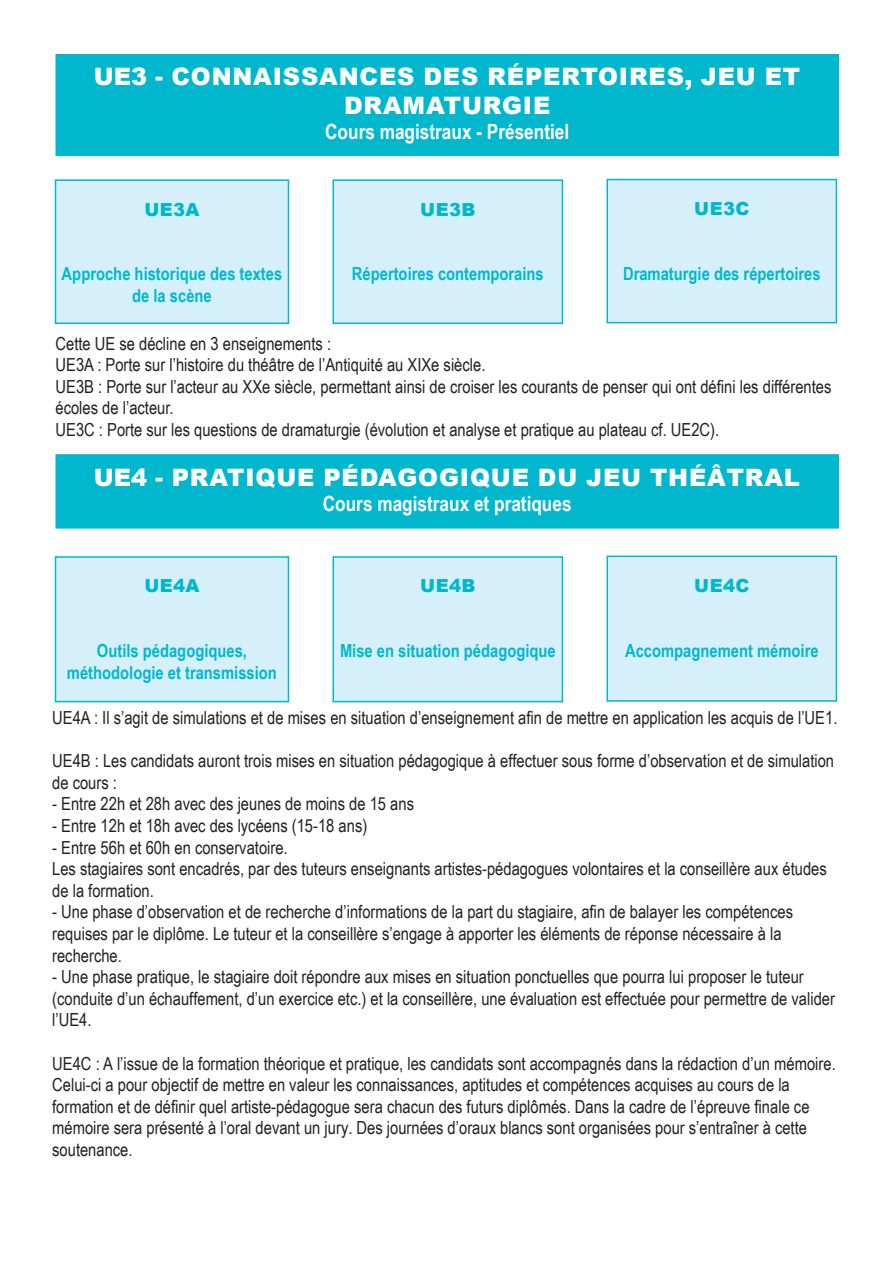
<style>
.page{position:relative;width:893px;height:1263px;background:#fff}
.page>*{position:absolute;margin:0;border:0;box-sizing:border-box;transform-origin:0 0}
.t1{font:900 24px/28.8px "Arial";letter-spacing:.035em;color:#fff;text-align:center}
.t2{font:700 21px "Arial Narrow";color:#fff}
.t3{font:18px/21.6px "Arial Narrow";color:#231f20}
.t4{font:700 18px/21.6px "Arial Narrow";color:#00b7ce;text-align:center}
.t5{font:900 18px "Arial";letter-spacing:.02em;color:#00b7ce}
</style>
<div class="page">
<div style="left:56px;top:180px;width:232px;height:143px;background:#d6f0fb"></div>
<div style="left:55px;top:179px;width:234px;height:145px;border:2px solid #00b7ce"></div>
<div style="left:333px;top:180px;width:229px;height:143px;background:#d6f0fb"></div>
<div style="left:333px;top:179px;width:230px;height:145px;border:2px solid #00b7ce"></div>
<div style="left:607px;top:180px;width:229px;height:143px;background:#d6f0fb"></div>
<div style="left:606px;top:179px;width:231px;height:144px;border:2px solid #00b7ce"></div>
<div style="left:56px;top:55px;width:782px;height:100px;background:#00b7ce"></div>
<div style="left:56px;top:54px;width:783px;height:102px;border:2px solid #00b7ce"></div>
<div style="left:56px;top:557px;width:232px;height:145px;background:#d6f0fb"></div>
<div style="left:55px;top:556px;width:234px;height:146px;border:2px solid #00b7ce"></div>
<div style="left:333px;top:557px;width:229px;height:145px;background:#d6f0fb"></div>
<div style="left:333px;top:556px;width:230px;height:146px;border:2px solid #00b7ce"></div>
<div style="left:607px;top:556px;width:229px;height:145px;background:#d6f0fb"></div>
<div style="left:606px;top:556px;width:231px;height:146px;border:2px solid #00b7ce"></div>
<div style="left:56px;top:455px;width:782px;height:73px;background:#00b7ce"></div>
<div style="left:56px;top:454px;width:783px;height:75px;border:2px solid #00b7ce"></div>
<p class="t1" style="left:94px;top:62px;width:708px">UE3 - CONNAISSANCES DES RÉPERTOIRES, JEU ET<br>DRAMATURGIE</p>
<p class="t2" style="left:325px;top:116px;width:246px">Cours magistraux - Présentiel</p>
<p class="t5" style="left:144px;top:196px;width:57px">UE3A</p>
<p class="t4" style="left:62px;top:262px;width:222px">Approche historique des textes de la scène</p>
<p class="t5" style="left:420px;top:196px;width:57px">UE3B</p>
<p class="t4" style="left:352px;top:262px;width:193px">Répertoires contemporains</p>
<p class="t5" style="left:694px;top:195px;width:57px">UE3C</p>
<p class="t4" style="left:623px;top:262px;width:199px">Dramaturgie des répertoires</p>
<p class="t3" style="left:56px;top:332px;width:277px">Cette UE se décline en 3 enseignements :</p>
<p class="t3" style="left:56px;top:353px;width:431px">UE3A : Porte sur l’histoire du théâtre de l’Antiquité au XIXe siècle.</p>
<p class="t3" style="left:56px;top:375px;width:777px">UE3B : Porte sur l’acteur au XXe siècle, permettant ainsi de croiser les courants de penser qui ont défini les différentes écoles de l’acteur.</p>
<p class="t3" style="left:56px;top:418px;width:665px">UE3C : Porte sur les questions de dramaturgie (évolution et analyse et pratique au plateau cf. UE2C).</p>
<p class="t1" style="left:94px;top:462px;width:707px">UE4 - PRATIQUE PÉDAGOGIQUE DU JEU THÉÂTRAL</p>
<p class="t2" style="left:323px;top:487px;width:250px">Cours magistraux et pratiques</p>
<p class="t5" style="left:144px;top:573px;width:57px">UE4A</p>
<p class="t4" style="left:97px;top:639px;width:152px">Outils pédagogiques,</p>
<p class="t4" style="left:67px;top:661px;width:211px">méthodologie et transmission</p>
<p class="t5" style="left:420px;top:573px;width:57px">UE4B</p>
<p class="t4" style="left:340px;top:639px;width:217px">Mise en situation pédagogique</p>
<p class="t5" style="left:694px;top:572px;width:57px">UE4C</p>
<p class="t4" style="left:625px;top:639px;width:195px">Accompagnement mémoire</p>
<p class="t3" style="left:52px;top:706px;width:787px">UE4A : Il s’agit de simulations et de mises en situation d’enseignement afin de mettre en application les acquis de l’UE1.</p>
<p class="t3" style="left:52px;top:749px;width:783px">UE4B : Les candidats auront trois mises en situation pédagogique à effectuer sous forme d’observation et de simulation de cours :</p>
<p class="t3" style="left:52px;top:792px;width:363px">- Entre 22h et 28h avec des jeunes de moins de 15 ans</p>
<p class="t3" style="left:52px;top:814px;width:317px">- Entre 12h et 18h avec des lycéens (15-18 ans)</p>
<p class="t3" style="left:52px;top:836px;width:237px">- Entre 56h et 60h en conservatoire.</p>
<p class="t3" style="left:52px;top:857px;width:776px">Les stagiaires sont encadrés, par des tuteurs enseignants artistes-pédagogues volontaires et la conseillère aux études de la formation.</p>
<p class="t3" style="left:52px;top:900px;width:742px">- Une phase d’observation et de recherche d’informations de la part du stagiaire, afin de balayer les compétences requises par le diplôme. Le tuteur et la conseillère s’engage à apporter les éléments de réponse nécessaire à la recherche.</p>
<p class="t3" style="left:52px;top:965px;width:784px">- Une phase pratique, le stagiaire doit répondre aux mises en situation ponctuelles que pourra lui proposer le tuteur (conduite d’un échauffement, d’un exercice etc.) et la conseillère, une évaluation est effectuée pour permettre de valider l’UE4.</p>
<p class="t3" style="left:52px;top:1052px;width:785px">UE4C : A l’issue de la formation théorique et pratique, les candidats sont accompagnés dans la rédaction d’un mémoire.<br>Celui-ci a pour objectif de mettre en valeur les connaissances, aptitudes et compétences acquises au cours de la formation et de définir quel artiste-pédagogue sera chacun des futurs diplômés. Dans la cadre de l’épreuve finale ce mémoire sera présenté à l’oral devant un jury. Des journées d’oraux blancs sont organisées pour s’entraîner à cette soutenance.</p>
</div>
